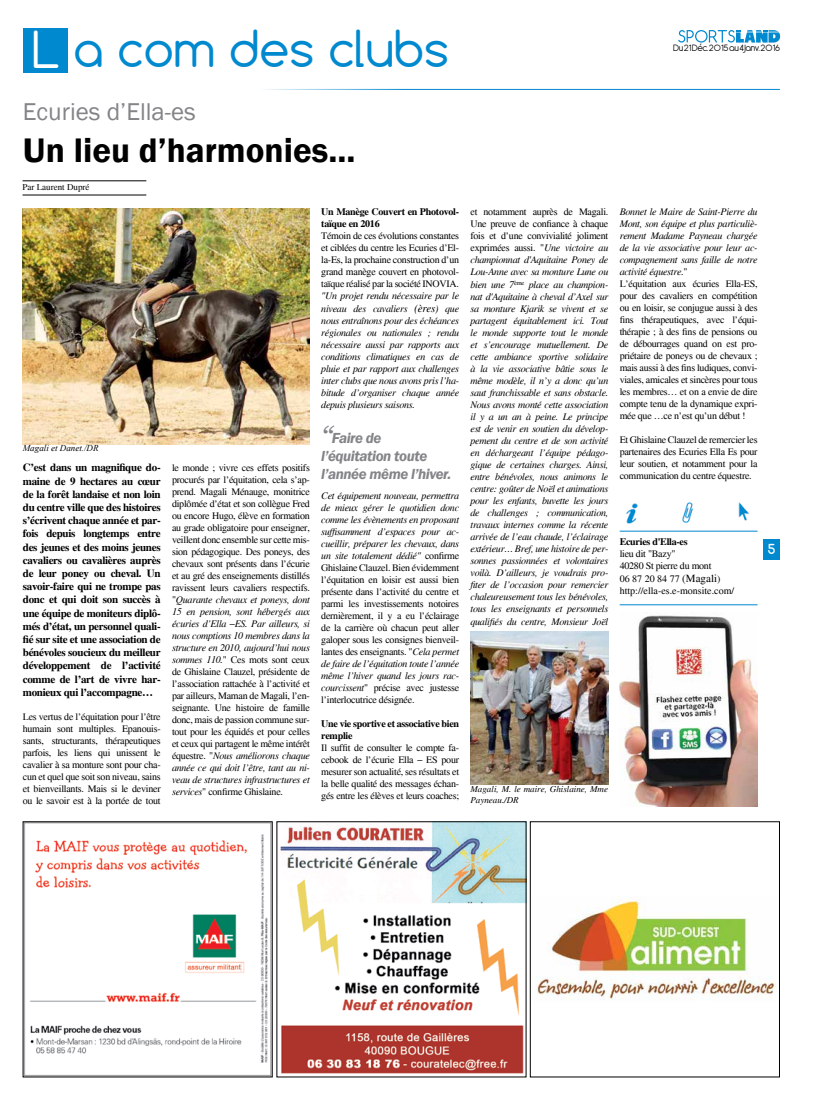
<style>
.page{position:relative;width:820px;height:1106px;background:#fff}
.page>*{position:absolute;margin:0;border:0;box-sizing:border-box;transform-origin:0 0}
.t1{font:48px "Comfortaa";color:#0089cf}
.t2{font:48px "Comfortaa";color:#fff}
.t3{font:600 35px "Franklin Gothic";color:#000}
.t4{font:25px "Franklin Gothic";color:#828487}
.t5{font:italic 600 15px/18px "Franklin Gothic";letter-spacing:-.03em;color:#828487}
.t6{font:700 13px "Comfortaa";color:#fff}
.t7{font:700 11px/13.2px "Times";letter-spacing:-.025em;color:#000;text-align:justify}
.t8{font:10px/12px "Times";letter-spacing:-.025em;color:#000;text-align:justify}
.t9{font:italic 10px/12px "Times";letter-spacing:-.025em;color:#000;text-align:justify}
.t10{font:700 10px/12px "Times";letter-spacing:-.025em;color:#000}
.t11{font:10px/12px "Times";color:#000}
.t12{font:10px "Antipasto";letter-spacing:-.01em;color:#000}
.t13{font:italic 9px/10.8px "Times";color:#000}
.t14{font:italic 9px "Times New Roman";color:#000}
.t15{font:9px "Times";color:#000}
.s1{font-style:italic}
.s2{font-size:11px}
.s3{font-family:"Georgia";font-weight:400;font-size:30px}
</style>
<div class="page">
<hr style="left:23px;top:180px;width:123px;height:1px;background:#000">
<hr style="left:23px;top:195px;width:123px;height:1px;background:#000">
<img style="left:619px;top:615px;width:138px;height:191px">
<img style="left:25px;top:823px;width:245px;height:252px">
<img style="left:280px;top:823px;width:244px;height:251px">
<svg style="left:678px;top:30px;width:101px;height:13px"></svg>
<div style="left:23px;top:28px;width:44px;height:45px;background:#0089cf"></div>
<hr style="left:211px;top:89px;width:568px;height:1px;background:#0089cf">
<div style="left:763px;top:539px;width:16px;height:20px;background:#0089cf"></div>
<img style="left:23px;top:208px;width:287px;height:236px">
<img style="left:626px;top:503px;width:12px;height:20px">
<img style="left:682px;top:502px;width:11px;height:21px">
<img style="left:738px;top:502px;width:11px;height:18px">
<hr style="left:619px;top:531px;width:138px;height:1px;background:#0089cf">
<hr style="left:619px;top:604px;width:138px;height:1px;background:#0089cf">
<img style="left:470px;top:632px;width:138px;height:152px">
<img style="left:532px;top:896px;width:243px;height:104px">
<h1 class="t2" style="left:32px;top:20px;width:30px">l</h1>
<h1 class="t1" style="left:73px;top:18px;width:377px">a com des clubs</h1>
<p class="t12" style="left:673px;top:42px;width:108px">Du 21 Déc. 2015 au 4 Janv. 2016</p>
<h3 class="t4" style="left:23px;top:96px;width:174px">Ecuries d’Ella-es</h3>
<h2 class="t3" style="left:23px;top:129px;width:334px">Un lieu d’harmonies...</h2>
<p class="t15" style="left:23px;top:182px;width:68px">Par Laurent Dupré</p>
<p class="t14" style="left:23px;top:442px;width:77px">Magali et Danet./DR</p>
<p class="t7" style="left:23px;top:461px;width:139px">C’est dans un magnifique do&shy;maine de 9 hectares au cœur de la forêt landaise et non loin du centre ville que des histoires s’écrivent chaque année et par&shy;fois depuis longtemps entre des jeunes et des moins jeunes cavaliers ou cavalières auprès de leur poney ou cheval. Un savoir-faire qui ne trompe pas donc et qui doit son succès à une équipe de moniteurs diplô&shy;més d’état, un personnel quali&shy;fié sur site et une association de bénévoles soucieux du meilleur développement de l’activité comme de l’art de vivre har&shy;monieux qui l’accompagne…</p>
<p class="t8" style="left:23px;top:710px;width:139px">Les vertus de l’équitation pour l’être humain sont multiples. Epanouis&shy;sants, structurants, thérapeutiques parfois, les liens qui unissent le cavalier à sa monture sont pour cha&shy;cun et quel que soit son niveau, sains et bienveillants. Mais si le deviner ou le savoir est à la portée de tout</p>
<p class="t8" style="left:172px;top:461px;width:139px">le monde ; vivre ces effets positifs procurés par l’équitation, cela s’ap&shy;prend. Magali Ménauge, monitrice diplômée d’état et son collègue Fred ou encore Hugo, élève en formation au grade obligatoire pour enseigner, veillent donc ensemble sur cette mis&shy;sion pédagogique. Des poneys, des chevaux sont présents dans l’écurie et au gré des enseignements distillés ravissent leurs cavaliers respectifs. "<span class="s1">Quarante chevaux et poneys, dont 15 en pension, sont hébergés aux écuries d’Ella –ES. Par ailleurs, si nous comptions 10 membres dans la structure en 2010, aujourd’hui nous sommes 110.</span>" Ces mots sont ceux de Ghislaine Clauzel, présidente de l’association rattachée à l’activité et par ailleurs, Maman de Magali, l’en&shy;seignante. Une histoire de famille donc, mais de passion commune sur&shy;tout pour les équidés et pour celles et ceux qui partagent le même intérêt équestre. "<span class="s1">Nous améliorons chaque année ce qui doit l’être, tant au ni&shy;veau de structures infrastructures et services</span>" confirme Ghislaine.</p>
<p class="t10" style="left:321px;top:206px;width:139px">Un Manège Couvert en Photovol&shy;taïque en 2016</p>
<p class="t8" style="left:321px;top:230px;width:139px">Témoin de ces évolutions constantes et ciblées du centre les Ecuries d’El&shy;la-Es, la prochaine construction d’un grand manège couvert en photovol&shy;taïque réalisé par la société INOVIA.</p>
<p class="t9" style="left:321px;top:289px;width:139px;line-height:13.2px">"Un projet rendu nécessaire par le niveau des cavaliers <span class="s2">(ères</span>) que</p>
<p class="t9" style="left:321px;top:315px;width:139px">nous entraînons pour des échéances régionales ou nationales ; rendu nécessaire aussi par rapports aux conditions climatiques en cas de pluie et par rapport aux challenges inter clubs que nous avons pris l’ha&shy;bitude d’organiser chaque année depuis plusieurs saisons.</p>
<h3 class="t5" style="left:321px;top:429px;width:132px"><span class="s3">‘‘</span>Faire de l’équitation toute l’année même l’hiver.</h3>
<p class="t8" style="left:321px;top:489px;width:139px"><span class="s1">Cet équipement nouveau, permettra de mieux gérer le quotidien donc comme les évènements en proposant suffisamment d’espaces pour ac&shy;cueillir, préparer les chevaux, dans un site totalement dédié"</span> confirme Ghislaine Clauzel. Bien évidemment l’équitation en loisir est aussi bien présente dans l’activité du centre et parmi les investissements notoires dernièrement, il y a eu l’éclairage de la carrière où chacun peut aller galoper sous les consignes bienveil&shy;lantes des enseignants. "<span class="s1">Cela permet de faire de l’équitation toute l’année même l’hiver quand les jours rac&shy;courcissent</span>" précise avec justesse l’interlocutrice désignée.</p>
<p class="t10" style="left:321px;top:718px;width:139px">Une vie sportive et associative bien remplie</p>
<p class="t8" style="left:321px;top:741px;width:139px">Il suffit de consulter le compte fa&shy;cebook de l’écurie Ella – ES pour mesurer son actualité, ses résultats et la belle qualité des messages échan&shy;gés entre les élèves et leurs coaches;</p>
<p class="t8" style="left:470px;top:206px;width:139px">et notamment auprès de Magali.<br>Une preuve de confiance à chaque fois et d’une convivialité joliment exprimées aussi. "<span class="s1">Une victoire au championnat d'Aquitaine Poney de Lou-Anne avec sa monture Lune ou</span></p>
<p class="t9" style="left:470px;top:279px;width:139px">bien une 7<sup>ème</sup> place au champion&shy;nat d'Aquitaine à cheval d’Axel sur sa monture Kjarik se vivent et se partagent équitablement ici. Tout le monde supporte tout le monde et s’encourage mutuellement. De cette ambiance sportive solidaire à la vie associative bâtie sous le même modèle, il n’y a donc qu’un saut franchissable et sans obstacle.<br>Nous avons monté cette association il y a un an à peine. Le principe est de venir en soutien du dévelop&shy;pement du centre et de son activité en déchargeant l’équipe pédago&shy;gique de certaines charges. Ainsi, entre bénévoles, nous animons le centre: goûter de Noël et animations pour les enfants, buvette les jours de challenges ; communication, travaux internes comme la récente arrivée de l’eau chaude, l’éclairage extérieur… Bref, une histoire de per&shy;sonnes passionnées et volontaires voilà. D’ailleurs, je voudrais pro&shy;fiter de l’occasion pour remercier chaleureusement tous les bénévoles, tous les enseignants et personnels qualifiés du centre, Monsieur Joël</p>
<p class="t13" style="left:470px;top:783px;width:139px">Magali, M. le maire, Ghislaine, Mme<br>Payneau./DR</p>
<p class="t8" style="left:619px;top:206px;width:139px;text-align:left"><span class="s1">Bonnet le Maire de Saint-Pierre du Mont, son équipe et plus particuliè&shy;rement Madame Payneau chargée de la vie associative pour leur ac&shy;compagnement sans faille de notre activité équestre.</span>"<br>L’équitation aux écuries Ella-ES, pour des cavaliers en compétition ou en loisir, se conjugue aussi à des fins thérapeutiques, avec l’équi&shy;thérapie ; à des fins de pensions ou de débourrages quand on est pro&shy;priétaire de poneys ou de chevaux ; mais aussi à des fins ludiques, convi&shy;viales, amicales et sincères pour tous les membres… et on a envie de dire compte tenu de la dynamique expri&shy;mée que …ce n’est qu’un début !</p>
<p class="t8" style="left:619px;top:434px;width:139px">Et Ghislaine Clauzel de remercier les partenaires des Ecuries Ella Es pour leur soutien, et notamment pour la communication du centre équestre.</p>
<p class="t10" style="left:619px;top:536px;width:69px">Ecuries d'Ella-es</p>
<p class="t8" style="left:619px;top:548px;width:93px">lieu dit "Bazy"<br>40280 St pierre du mont</p>
<p class="t11" style="left:619px;top:573px;width:116px">06 87 20 84 77 <span class="s2">(Magali</span>) http://ella-es.e-monsite.com/</p>
<h3 class="t6" style="left:767px;top:541px;width:9px">5</h3>
</div>
